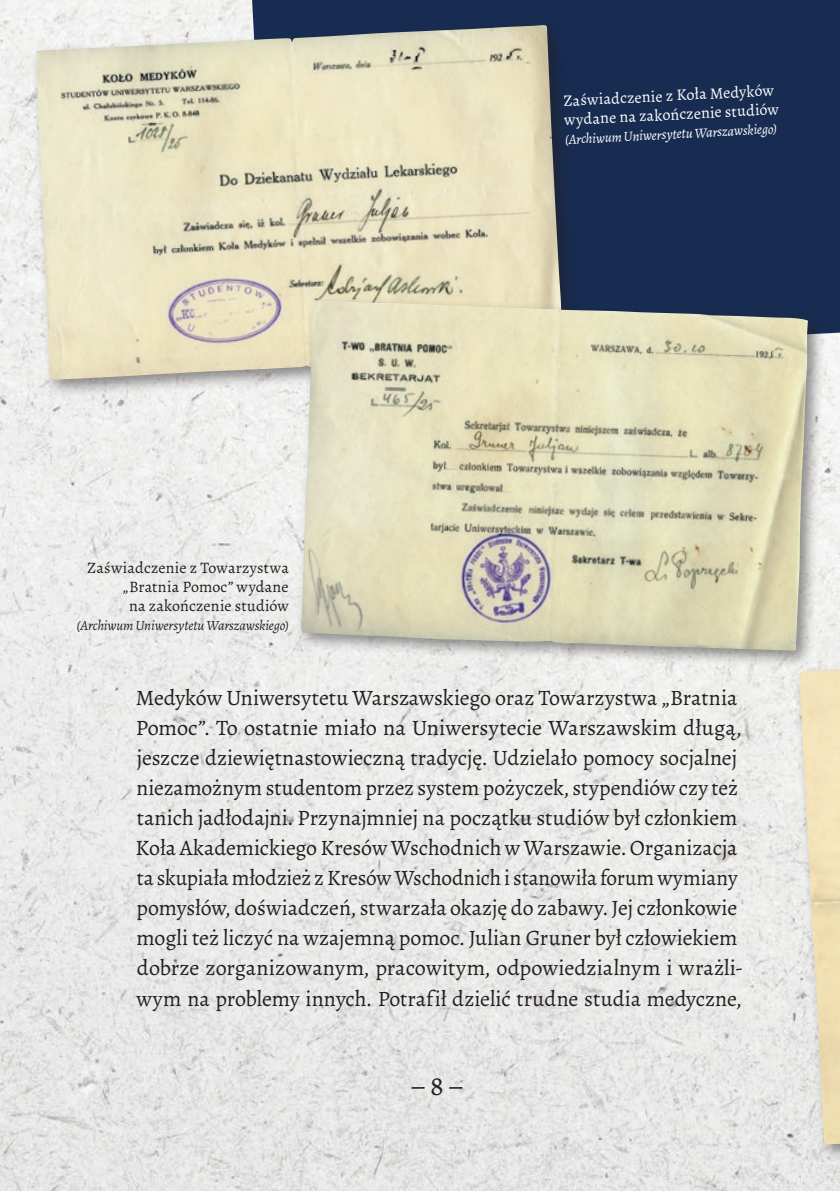
<style>
.page{position:relative;width:840px;height:1191px;background:#fff}
.page>*{position:absolute;margin:0;border:0;box-sizing:border-box;transform-origin:0 0}
.t1{font:28px "Alegreya";color:#231f20}
.Akapit{font:22px/30px "Alegreya";letter-spacing:-.005em;color:#231f20}
.Podpisy{font:16px/19px "Alegreya";letter-spacing:.01em;color:#231f20;text-align:right}
.Podpisy-2{font:16px/19px "Alegreya";color:#fff}
.Podpisy-3{font:italic 14px "Alegreya";color:#fff}
.Podpisy-4{font:italic 14px "Alegreya";letter-spacing:-.005em;color:#231f20}
</style>
<div class="page">
<img style="left:0;top:0;width:839px;height:1191px">
<div style="left:252px;top:0;width:587px;height:362px;background:#182c51"></div>
<div style="left:30px;top:19px;width:551px;height:379px;background:#231f20;opacity:.5"></div>
<img style="left:36px;top:25px;width:527px;height:355px">
<div style="left:295px;top:295px;width:530px;height:373px;background:#231f20;opacity:.5"></div>
<img style="left:300px;top:301px;width:507px;height:349px">
<div style="left:793px;top:633px;width:46px;height:529px;background:#231f20;opacity:.5"></div>
<img style="left:798px;top:670px;width:41px;height:475px">
<p class="Podpisy" style="left:87px;top:558px;width:203px">Zaświadczenie z Towarzystwa „Bratnia Pomoc” wydane<br>na zakończenie studiów</p>
<p class="Podpisy-4" style="left:76px;top:616px;width:214px">(Archiwum Uniwersytetu Warszawskiego)</p>
<p class="Podpisy-2" style="left:562px;top:92px;width:216px;rotate:-3deg">Zaświadczenie z Koła Medyków wydane na zakończenie studiów</p>
<p class="Podpisy-3" style="left:564px;top:131px;width:214px;rotate:-3deg">(Archiwum Uniwersytetu Warszawskiego)</p>
<p class="Akapit" style="left:135px;top:683px;width:608px">Medyków Uniwersytetu Warszawskiego oraz Towarzystwa „Bratnia Pomoc”. To ostatnie miało na Uniwersytecie Warszawskim długą, jeszcze dziewiętnastowieczną tradycję. Udzielało pomocy socjalnej niezamożnym studentom przez system pożyczek, stypendiów czy też tanich jadłodajni. Przynajmniej na początku studiów był członkiem Koła Akademickiego Kresów Wschodnich w Warszawie. Organizacja ta skupiała młodzież z Kresów Wschodnich i stanowiła forum wymiany pomysłów, doświadczeń, stwarzała okazję do zabawy. Jej członkowie mogli też liczyć na wzajemną pomoc. Julian Gruner był człowiekiem dobrze zorganizowanym, pracowitym, odpowiedzialnym i wrażli&shy;wym na problemy innych. Potrafił dzielić trudne studia medyczne,</p>
<p class="t1" style="left:411px;top:1068px;width:52px">– 8 –</p>
</div>
